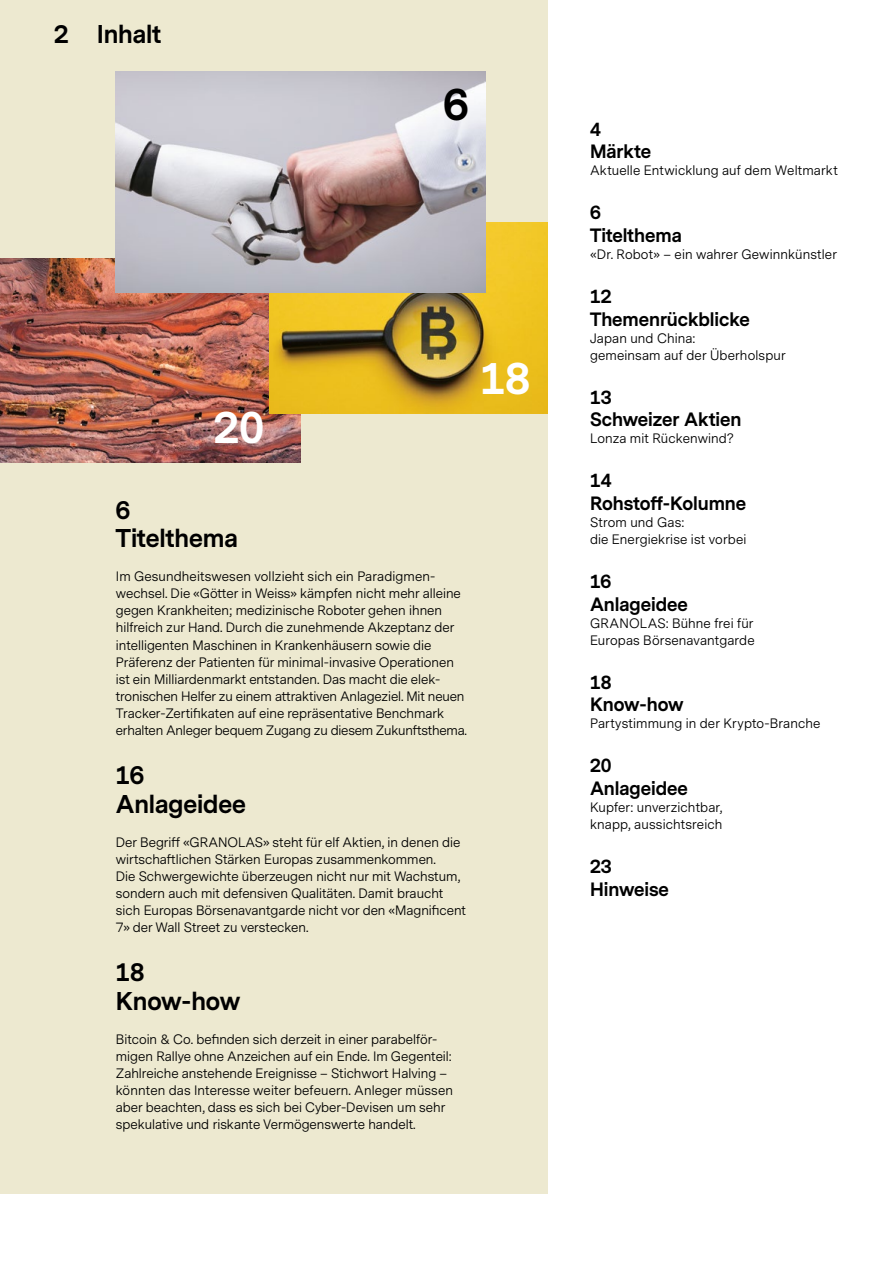
<style>
.page{position:relative;width:893px;height:1263px;background:#fff}
.page>*{position:absolute;margin:0;border:0;box-sizing:border-box;transform-origin:0 0}
.t1{font:700 42px "Vontobel Sans";color:#fff}
.t2{font:700 42px "Vontobel Sans";color:#000}
.t3{font:700 24px/28.3px "Vontobel Sans";letter-spacing:-.005em;color:#000}
.t4{font:700 18px/22.6px "Vontobel Sans";letter-spacing:-.005em;color:#000}
.t5{font:12.75px/17px "Vontobel Sans";color:#000}
</style>
<div class="page">
<div style="left:0;top:0;width:547px;height:1194px;background:#ede9d0"></div>
<img style="left:0;top:258px;width:301px;height:204px">
<img style="left:269px;top:222px;width:278px;height:191px">
<img style="left:116px;top:71px;width:370px;height:221px">
<h2 class="t3" style="left:54px;top:20px;width:108px">2 Inhalt</h2>
<h1 class="t2" style="left:444px;top:75px;width:27px">6</h1>
<h1 class="t1" style="left:214px;top:398px;width:52px">20</h1>
<h1 class="t1" style="left:481px;top:349px;width:51px">18</h1>
<h2 class="t3" style="left:116px;top:497px;width:124px">6<br>Titelthema</h2>
<p class="t5" style="left:116px;top:569px;width:353px">Im Gesundheitswesen vollzieht sich ein Paradigmen&shy;wechsel. Die «Götter in Weiss» kämpfen nicht mehr alleine gegen Krankheiten; medizinische Roboter gehen ihnen hilfreich zur Hand. Durch die zunehmende Akzeptanz der intelligenten Maschinen in Krankenhäusern sowie die Präferenz der Patienten für minimal-invasive Operationen ist ein Milliardenmarkt entstanden. Das macht die elek&shy;tronischen Helfer zu einem attraktiven Anlageziel. Mit neuen Tracker-Zertifikaten auf eine repräsentative Benchmark erhalten Anleger bequem Zugang zu diesem Zukunftsthema.</p>
<h2 class="t3" style="left:116px;top:762px;width:132px">16<br>Anlageidee</h2>
<p class="t5" style="left:116px;top:834px;width:352px">Der Begriff «GRANOLAS» steht für elf Aktien, in denen die wirtschaftlichen Stärken Europas zusammenkommen.<br>Die Schwergewichte überzeugen nicht nur mit Wachstum, sondern auch mit defensiven Qualitäten. Damit braucht sich Europas Börsenavantgarde nicht vor den «Magnificent 7» der Wall Street zu verstecken.</p>
<h2 class="t3" style="left:116px;top:959px;width:126px">18<br>Know-how</h2>
<p class="t5" style="left:116px;top:1031px;width:339px">Bitcoin &amp; Co. befinden sich derzeit in einer parabelför&shy;migen Rallye ohne Anzeichen auf ein Ende. Im Gegenteil:<br>Zahlreiche anstehende Ereignisse – Stichwort Halving – könnten das Interesse weiter befeuern. Anleger müssen aber beachten, dass es sich bei Cyber-Devisen um sehr spekulative und riskante Vermögenswerte handelt.</p>
<h3 class="t4" style="left:590px;top:118px;width:63px">4<br>Märkte</h3>
<p class="t5" style="left:590px;top:163px;width:249px">Aktuelle Entwicklung auf dem Weltmarkt</p>
<h3 class="t4" style="left:590px;top:202px;width:93px">6<br>Titelthema</h3>
<p class="t5" style="left:590px;top:246px;width:249px">«Dr. Robot» – ein wahrer Gewinnkünstler</p>
<h3 class="t4" style="left:590px;top:286px;width:161px">12<br>Themenrückblicke</h3>
<p class="t5" style="left:590px;top:330px;width:197px">Japan und China:<br>gemeinsam auf der Überholspur</p>
<h3 class="t4" style="left:590px;top:386px;width:153px">13<br>Schweizer Aktien</h3>
<p class="t5" style="left:590px;top:431px;width:145px">Lonza mit Rückenwind?</p>
<h3 class="t4" style="left:590px;top:470px;width:158px">14<br>Rohstoff-Kolumne</h3>
<p class="t5" style="left:590px;top:514px;width:158px">Strom und Gas:<br>die Energiekrise ist vorbei</p>
<h3 class="t4" style="left:590px;top:570px;width:99px">16<br>Anlageidee</h3>
<p class="t5" style="left:590px;top:615px;width:166px">GRANOLAS: Bühne frei für<br>Europas Börsenavantgarde</p>
<h3 class="t4" style="left:590px;top:671px;width:95px">18<br>Know-how</h3>
<p class="t5" style="left:590px;top:715px;width:232px">Partystimmung in der Krypto-Branche</p>
<h3 class="t4" style="left:590px;top:755px;width:99px">20<br>Anlageidee</h3>
<p class="t5" style="left:590px;top:799px;width:134px">Kupfer: unverzichtbar, knapp, aussichtsreich</p>
<h3 class="t4" style="left:590px;top:855px;width:80px">23<br>Hinweise</h3>
</div>
